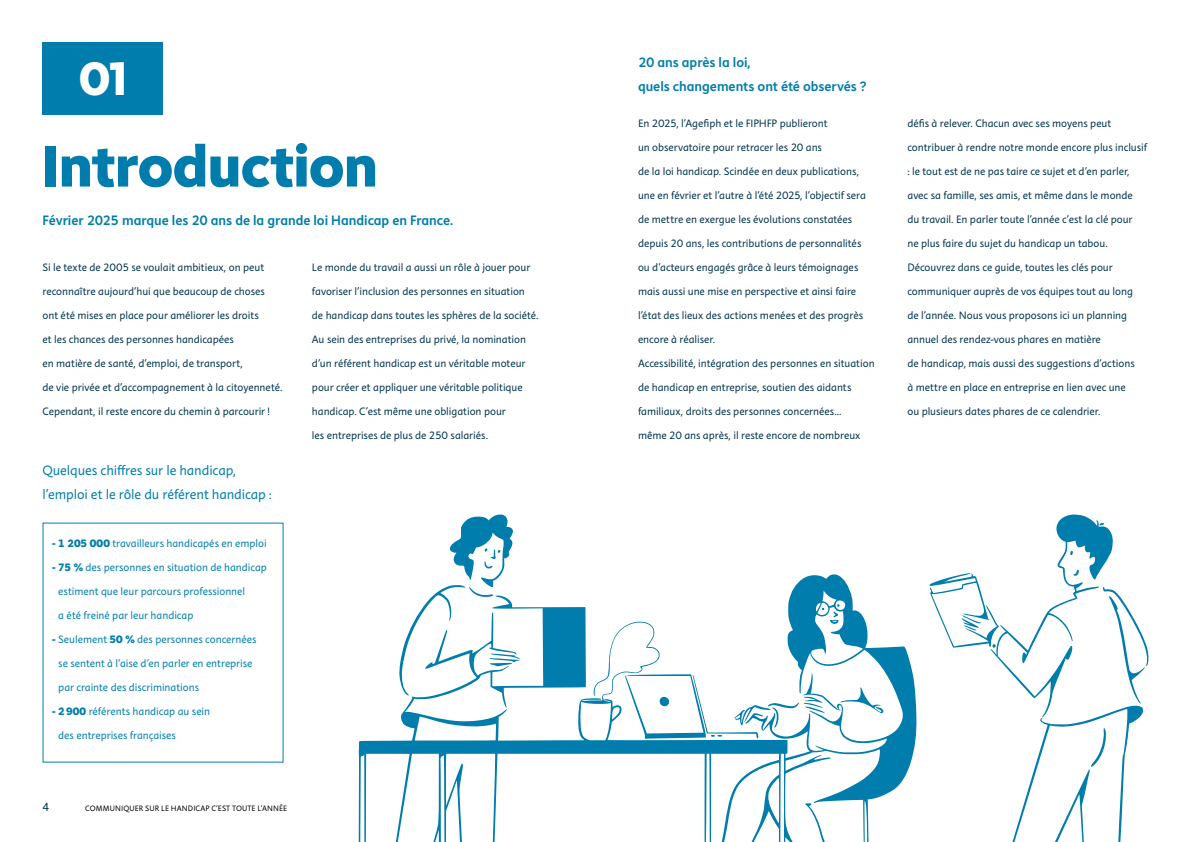
<style>
.page{position:relative;width:1191px;height:842px;background:#fff}
.page>*{position:absolute;margin:0;border:0;box-sizing:border-box;transform-origin:0 0}
.t1{font:800 60px "Instant 5";letter-spacing:-.01em;color:#007dac}
.t2{font:800 48px "Instant 5";color:#fff}
.t3{font:14px/24px "Instant 4 Slow";letter-spacing:-.005em;color:#007dac}
.t4{font:14px/24px "Instant 3";letter-spacing:-.005em;color:#007dac}
.t5{font:12px "Instant 3";color:#00344d}
.t6{font:11px/24px "Instant 3";color:#00344d}
.t7{font:11px/24px "Instant 3";color:#007dac}
.t8{font:8px "Instant 3";letter-spacing:.01em;color:#000}
.s1{font-family:"Instant 5";font-weight:800}
</style>
<div class="page">
<div style="left:43px;top:43px;width:120px;height:72px;background:#007dac"></div>
<svg style="left:929px;top:514px;width:220px;height:328px"></svg>
<svg style="left:358px;top:514px;width:558px;height:328px"></svg>
<h2 class="t2" style="left:79px;top:44px;width:49px">01</h2>
<h1 class="t1" style="left:43px;top:123px;width:337px">Introduction</h1>
<p class="t3" style="left:43px;top:208px;width:412px">Février 2025 marque les 20 ans de la grande loi Handicap en France.</p>
<p class="t6" style="left:43px;top:255px;width:241px">Si le texte de 2005 se voulait ambitieux, on peut reconnaître aujourd’hui que beaucoup de choses ont été mises en place pour améliorer les droits<br>et les chances des personnes handicapées<br>en matière de santé, d’emploi, de transport,<br>de vie privée et d’accompagnement à la citoyenneté.<br>Cependant, il reste encore du chemin à parcourir !</p>
<p class="t6" style="left:312px;top:255px;width:228px">Le monde du travail a aussi un rôle à jouer pour favoriser l’inclusion des personnes en situation de handicap dans toutes les sphères de la société.<br>Au sein des entreprises du privé, la nomination d’un référent handicap est un véritable moteur pour créer et appliquer une véritable politique handicap. C’est même une obligation pour<br>les entreprises de plus de 250 salariés.</p>
<p class="t4" style="left:43px;top:458px;width:231px">Quelques chiffres sur le handicap, l’emploi et le rôle du référent handicap :</p>
<p class="t7" style="left:52px;top:531px;width:216px"><span class="s1">- 1 205 000</span> travailleurs handicapés en emploi</p>
<p class="t7" style="left:58px;top:555px;width:210px;text-indent:-6px"><span class="s1">- 75 %</span> des personnes en situation de handicap estiment que leur parcours professionnel<br>a été freiné par leur handicap</p>
<p class="t7" style="left:58px;top:627px;width:200px;text-indent:-6px"><span class="s1">-</span> Seulement <span class="s1">50 %</span> des personnes concernées se sentent à l’aise d’en parler en entreprise par crainte des discriminations</p>
<p class="t7" style="left:58px;top:699px;width:153px;text-indent:-6px"><span class="s1">- 2 900</span> référents handicap au sein des entreprises françaises</p>
<p class="t5" style="left:43px;top:799px;width:8px">4</p>
<p class="t8" style="left:85px;top:803px;width:204px">COMMUNIQUER SUR LE HANDICAP C'EST TOUTE L'ANNÉE</p>
<p class="t3" style="left:638px;top:51px;width:230px">20 ans après la loi,<br>quels changements ont été observés ?</p>
<p class="t6" style="left:638px;top:111px;width:238px">En 2025, l’Agefiph et le FIPHFP publieront<br>un observatoire pour retracer les 20 ans<br>de la loi handicap. Scindée en deux publications, une en février et l’autre à l’été 2025, l’objectif sera de mettre en exergue les évolutions constatées depuis 20 ans, les contributions de personnalités ou d'acteurs engagés grâce à leurs témoignages mais aussi une mise en perspective et ainsi faire l’état des lieux des actions menées et des progrès encore à réaliser.<br>Accessibilité, intégration des personnes en situation de handicap en entreprise, soutien des aidants familiaux, droits des personnes concernées...<br>même 20 ans après, il reste encore de nombreux</p>
<p class="t6" style="left:907px;top:111px;width:241px">défis à relever. Chacun avec ses moyens peut contribuer à rendre notre monde encore plus inclusif : le tout est de ne pas taire ce sujet et d’en parler, avec sa famille, ses amis, et même dans le monde du travail. En parler toute l’année c’est la clé pour<br>ne plus faire du sujet du handicap un tabou.<br>Découvrez dans ce guide, toutes les clés pour communiquer auprès de vos équipes tout au long de l’année. Nous vous proposons ici un planning annuel des rendez-vous phares en matière<br>de handicap, mais aussi des suggestions d’actions<br>à mettre en place en entreprise en lien avec une<br>ou plusieurs dates phares de ce calendrier.</p>
</div>
